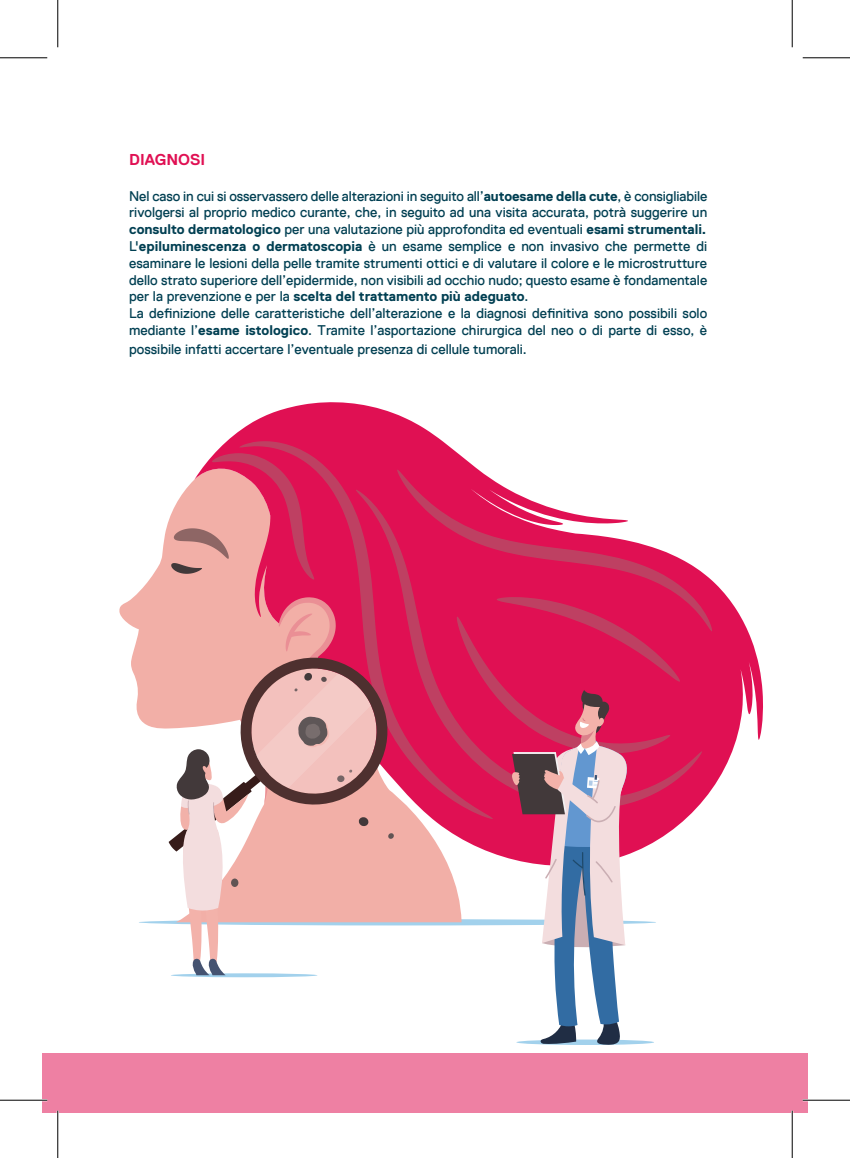
<style>
.page{position:relative;width:850px;height:1158px;background:#fff}
.page>*{position:absolute;margin:0;border:0;box-sizing:border-box;transform-origin:0 0}
.t1{font:700 15.75px "Replica";color:#e01053}
.t2{font:14px/16.8px "Replica TT";color:#003f52;text-align:justify}
.t3{font:700 14px "Replica";color:#003f52}
.s1{font-family:"Replica";font-weight:700}
.s2{font-family:"Replica TT";font-weight:400}
</style>
<div class="page">
<svg style="left:139px;top:919px;width:517px;height:6px"></svg>
<svg style="left:119px;top:515px;width:338px;height:407px"></svg>
<svg style="left:194px;top:402px;width:569px;height:475px"></svg>
<svg style="left:493px;top:469px;width:219px;height:162px"></svg>
<svg style="left:171px;top:453px;width:68px;height:127px;background:#e6a9a7"></svg>
<svg style="left:239px;top:441px;width:254px;height:377px;background:#df3366"></svg>
<svg style="left:355px;top:489px;width:347px;height:320px;fill:#e01053"></svg>
<svg style="left:171px;top:973px;width:146px;height:4px"></svg>
<svg style="left:169px;top:597px;width:227px;height:378px"></svg>
<svg style="left:457px;top:597px;width:223px;height:447px"></svg>
<div style="left:43px;top:1053px;width:764px;height:59px;background:#ee80a3"></div>
<hr style="left:0;top:1098px;width:47px;height:3px;background:#fff">
<hr style="left:802px;top:1098px;width:48px;height:3px;background:#fff">
<hr style="left:57px;top:1110px;width:2px;height:47px;background:#fff">
<hr style="left:791px;top:1110px;width:2px;height:47px;background:#fff">
<hr style="left:0;top:57px;width:47px;height:1px;background:#000">
<hr style="left:802px;top:57px;width:48px;height:1px;background:#000">
<hr style="left:0;top:1099px;width:47px;height:1px;background:#000">
<hr style="left:802px;top:1099px;width:48px;height:1px;background:#000">
<hr style="left:57px;top:0;width:1px;height:47px;background:#000">
<hr style="left:57px;top:1110px;width:1px;height:47px;background:#000">
<hr style="left:792px;top:0;width:1px;height:47px;background:#000">
<hr style="left:792px;top:1110px;width:1px;height:47px;background:#000">
<p class="t1" style="left:129px;top:151px;width:78px">DIAGNOSI</p>
<p class="t2" style="left:129px;top:187px;width:579px">Nel caso in cui si osservassero delle alterazioni in seguito all’<span class="s1">autoesame della cute</span>, è consigliabile rivolgersi al proprio medico curante, che, in seguito ad una visita accurata, potrà suggerire un <span class="s1">consulto dermatologico</span> per una valutazione più approfondita ed eventuali <span class="s1">esami strumentali.<br></span>L'<span class="s1">epiluminescenza o dermatoscopia</span> è un esame semplice e non invasivo che permette di esaminare le lesioni della pelle tramite strumenti ottici e di valutare il colore e le microstrutture dello strato superiore dell’epidermide, non visibili ad occhio nudo; questo esame è fondamentale</p>
<p class="t3" style="left:129px;top:289px;width:401px"><span class="s2">per la prevenzione e per la</span> scelta del trattamento più adeguato<span class="s2">.</span></p>
<p class="t2" style="left:129px;top:305px;width:579px">La definizione delle caratteristiche dell’alterazione e la diagnosi definitiva sono possibili solo mediante l’<span class="s1">esame istologico</span>. Tramite l’asportazione chirurgica del neo o di parte di esso, è</p>
<p class="t2" style="left:129px;top:341px;width:399px">possibile infatti accertare l’eventuale presenza di cellule tumorali.</p>
</div>
